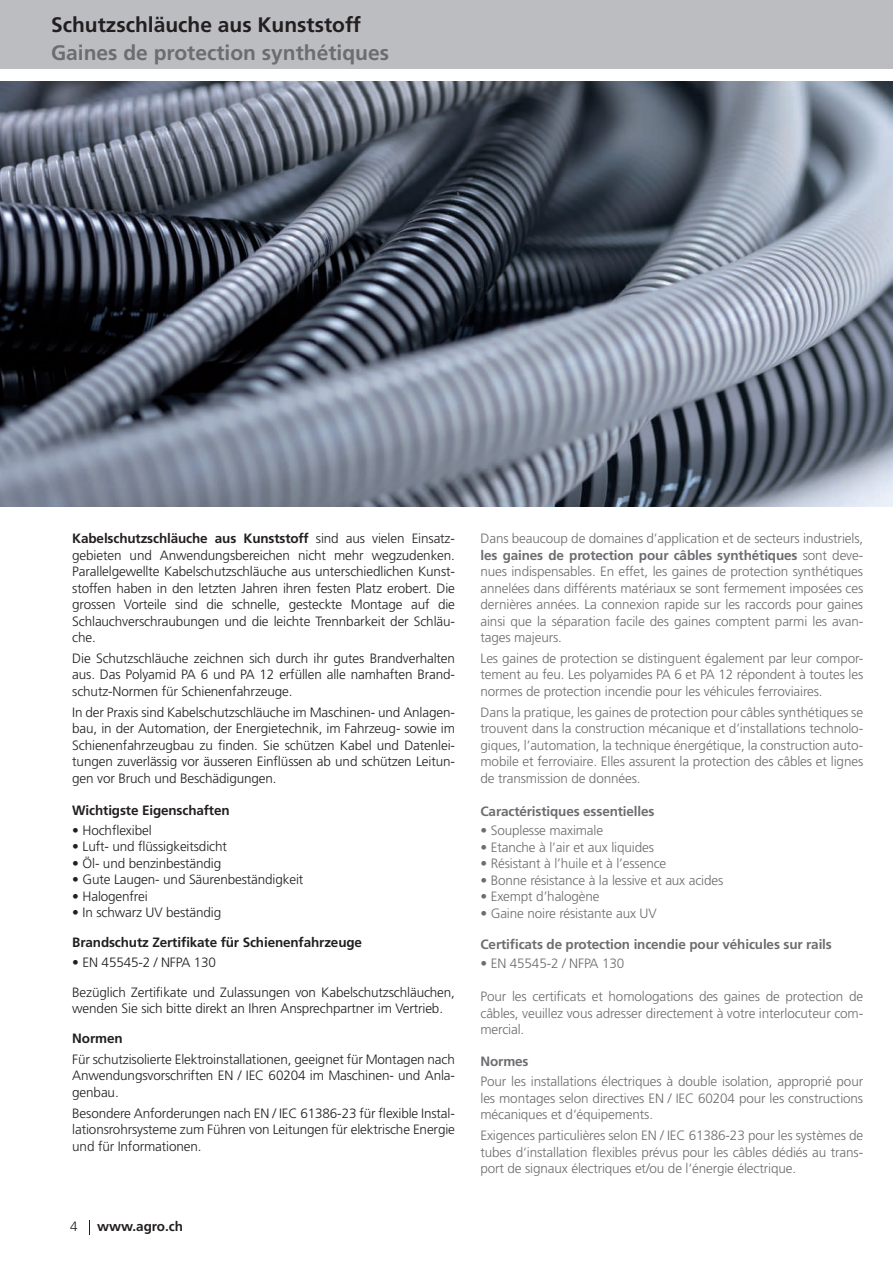
<style>
.page{position:relative;width:893px;height:1263px;background:#fff}
.page>*{position:absolute;margin:0;border:0;box-sizing:border-box;transform-origin:0 0}
.t1{font:700 21px "Frutiger LT Std";color:#6c6d70}
.t2{font:700 21px "Frutiger LT Std";color:#231f20}
.t3{font:300 13.5px/16.5px "Frutiger LT Std";letter-spacing:-.01em;color:#6c6d70;text-align:justify}
.t4{font:300 13.5px/16.5px "Frutiger LT Std";letter-spacing:-.01em;color:#231f20;text-align:justify}
.t5{font:700 13.5px "Frutiger LT Std";letter-spacing:-.01em;color:#6c6d70}
.t6{font:700 13.5px "Frutiger LT Std";letter-spacing:-.01em;color:#231f20}
.s1{font-weight:700}
</style>
<div class="page">
<svg style="left:89px;top:1220px;width:1px;height:14px"></svg>
<div style="left:0;top:0;width:893px;height:68px;background:#bcbdc0"></div>
<img style="left:0;top:81px;width:893px;height:426px">
<h1 class="t2" style="left:51px;top:12px;width:311px">Schutzschläuche aus Kunststoff</h1>
<h1 class="t1" style="left:51px;top:40px;width:339px">Gaines de protection synthétiques</h1>
<p class="t4" style="left:72px;top:530px;width:384px"><span class="s1">Kabelschutzschläuche aus Kunststoff</span> sind aus vielen Einsatz&shy;gebieten und Anwendungsbereichen nicht mehr wegzudenken.<br>Parallelgewellte Kabelschutzschläuche aus unterschiedlichen Kunst&shy;stoffen haben in den letzten Jahren ihren festen Platz erobert. Die grossen Vorteile sind die schnelle, gesteckte Montage auf die Schlauchverschraubungen und die leichte Trennbarkeit der Schläu&shy;che.</p>
<p class="t4" style="left:72px;top:650px;width:384px">Die Schutzschläuche zeichnen sich durch ihr gutes Brandverhalten aus. Das Polyamid PA 6 und PA 12 erfüllen alle namhaften Brand&shy;schutz-Normen für Schienenfahrzeuge.</p>
<p class="t4" style="left:72px;top:704px;width:384px">In der Praxis sind Kabelschutzschläuche im Maschinen- und Anlagen&shy;bau, in der Automation, der Energietechnik, im Fahrzeug- sowie im Schienenfahrzeugbau zu finden. Sie schützen Kabel und Datenlei&shy;tungen zuverlässig vor äusseren Einflüssen ab und schützen Leitun&shy;gen vor Bruch und Beschädigungen.</p>
<p class="t6" style="left:72px;top:803px;width:159px">Wichtigste Eigenschaften</p>
<p class="t4" style="left:72px;top:822px;width:81px">• Hochflexibel</p>
<p class="t4" style="left:72px;top:838px;width:156px">• Luft- und flüssigkeitsdicht</p>
<p class="t4" style="left:72px;top:855px;width:151px">• Öl- und benzinbeständig</p>
<p class="t4" style="left:72px;top:871px;width:233px">• Gute Laugen- und Säurenbeständigkeit</p>
<p class="t4" style="left:72px;top:888px;width:77px">• Halogenfrei</p>
<p class="t4" style="left:72px;top:904px;width:151px">• In schwarz UV beständig</p>
<p class="t6" style="left:72px;top:935px;width:291px">Brandschutz Zertifikate für Schienenfahrzeuge</p>
<p class="t4" style="left:72px;top:954px;width:145px">• EN 45545-2 / NFPA 130</p>
<p class="t4" style="left:72px;top:984px;width:384px">Bezüglich Zertifikate und Zulassungen von Kabelschutzschläuchen, wenden Sie sich bitte direkt an Ihren Ansprechpartner im Vertrieb.</p>
<p class="t6" style="left:72px;top:1030px;width:52px">Normen</p>
<p class="t4" style="left:72px;top:1051px;width:384px">Für schutzisolierte Elektroinstallationen, geeignet für Montagen nach Anwendungsvorschriften EN / IEC 60204 im Maschinen- und Anla&shy;genbau.</p>
<p class="t4" style="left:72px;top:1105px;width:384px">Besondere Anforderungen nach EN / IEC 61386-23 für flexible Instal&shy;lationsrohrsysteme zum Führen von Leitungen für elektrische Energie und für Informationen.</p>
<p class="t4" style="left:70px;top:1218px;width:9px">4</p>
<p class="t6" style="left:97px;top:1219px;width:88px">www.agro.ch</p>
<p class="t3" style="left:480px;top:530px;width:384px">Dans beaucoup de domaines d’application et de secteurs industriels, <span class="s1">les gaines de protection pour câbles synthétiques</span> sont deve&shy;nues indispensables. En effet, les gaines de protection synthétiques annelées dans différents matériaux se sont fermement imposées ces dernières années. La connexion rapide sur les raccords pour gaines ainsi que la séparation facile des gaines comptent parmi les avan&shy;tages majeurs.</p>
<p class="t3" style="left:480px;top:650px;width:384px">Les gaines de protection se distinguent également par leur compor&shy;tement au feu. Les polyamides PA 6 et PA 12 répondent à toutes les normes de protection incendie pour les véhicules ferroviaires.</p>
<p class="t3" style="left:480px;top:704px;width:384px">Dans la pratique, les gaines de protection pour câbles synthétiques se trouvent dans la construction mécanique et d’installations technolo&shy;giques, l’automation, la technique énergétique, la construction auto&shy;mobile et ferroviaire. Elles assurent la protection des câbles et lignes de transmission de données.</p>
<p class="t5" style="left:480px;top:803px;width:176px">Caractéristiques essentielles</p>
<p class="t3" style="left:480px;top:822px;width:124px">• Souplesse maximale</p>
<p class="t3" style="left:480px;top:839px;width:175px">• Etanche à l’air et aux liquides</p>
<p class="t3" style="left:480px;top:855px;width:187px">• Résistant à l’huile et à l’essence</p>
<p class="t3" style="left:480px;top:872px;width:244px">• Bonne résistance à la lessive et aux acides</p>
<p class="t3" style="left:480px;top:888px;width:121px">• Exempt d’halogène</p>
<p class="t3" style="left:480px;top:905px;width:178px">• Gaine noire résistante aux UV</p>
<p class="t5" style="left:480px;top:936px;width:353px">Certificats de protection incendie pour véhicules sur rails</p>
<p class="t3" style="left:480px;top:956px;width:145px">• EN 45545-2 / NFPA 130</p>
<p class="t3" style="left:480px;top:989px;width:384px">Pour les certificats et homologations des gaines de protection de câbles, veuillez vous adresser directement à votre interlocuteur com&shy;mercial.</p>
<p class="t5" style="left:480px;top:1053px;width:50px">Normes</p>
<p class="t3" style="left:480px;top:1074px;width:384px">Pour les installations électriques à double isolation, approprié pour les montages selon directives EN / IEC 60204 pour les constructions mécaniques et d‘équipements.</p>
<p class="t3" style="left:480px;top:1127px;width:384px">Exigences particulières selon EN / IEC 61386-23 pour les systèmes de tubes d‘installation flexibles prévus pour les câbles dédiés au trans&shy;port de signaux électriques et/ou de l‘énergie électrique.</p>
</div>
